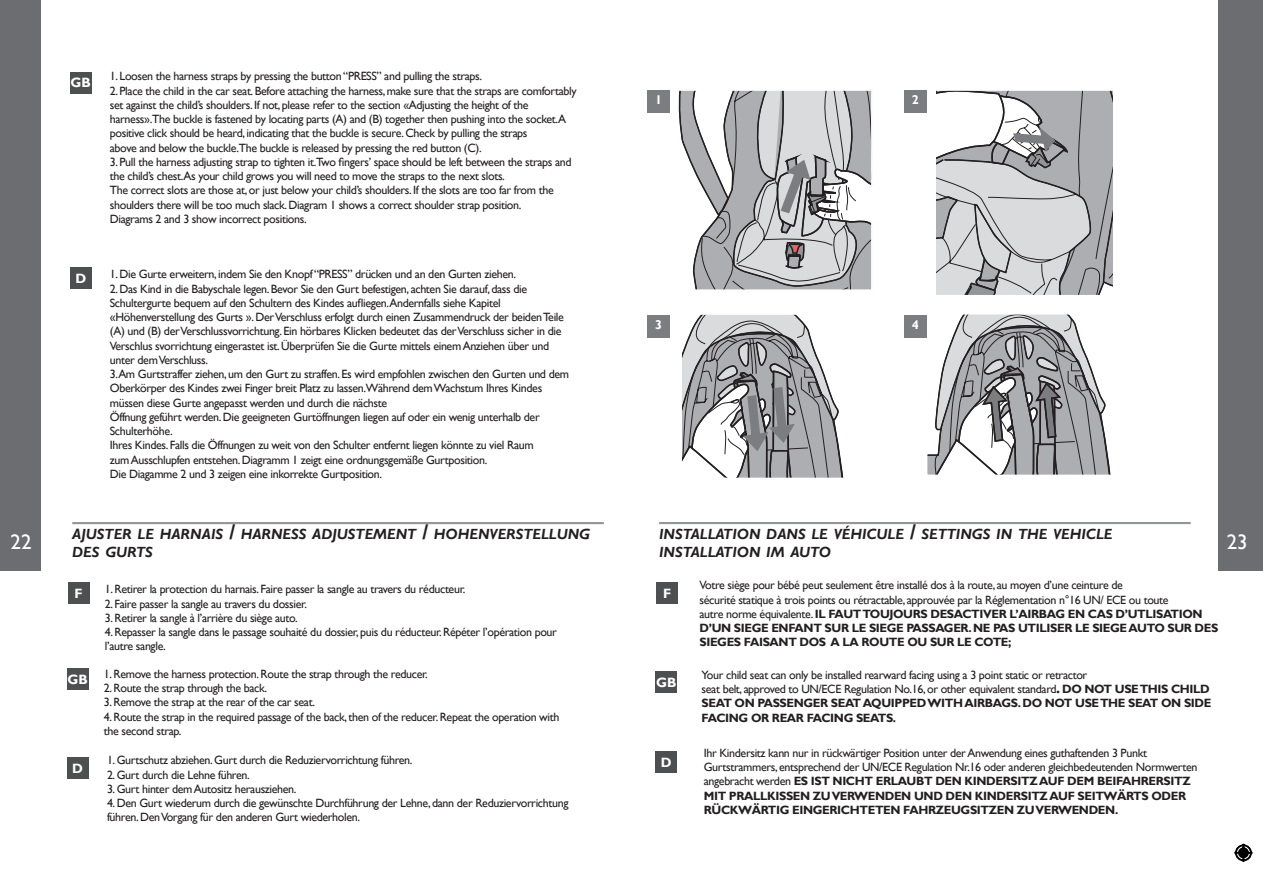
<style>
.page{position:relative;width:1263px;height:893px;background:#fff}
.page>*{position:absolute;margin:0;border:0;box-sizing:border-box;transform-origin:0 0}
.t1{font:21px "Gill Sans";color:#fff}
.titreint1{font:italic 700 14.7px/18px "Gill Sans";color:#231f20}
.t2{font:700 13.5px "Gill Sans";color:#fff}
.t3{font:700 12.75px "Gill Sans";color:#fff}
.Intro{font:12px "Gill Sans";letter-spacing:-.03em;color:#231f20}
.Intro-2{font:700 12px/14.2px "Gill Sans";letter-spacing:-.03em;color:#231f20}
.s1{font-size:21px}
.s2{font-weight:400}
.s3{font-size:15px}
</style>
<div class="page">
<div style="left:1218px;top:0;width:45px;height:570px;background:#6c6d70"></div>
<div style="left:0;top:0;width:40px;height:570px;background:#6c6d70"></div>
<hr style="left:659px;top:522px;width:532px;height:2px;background:#939598">
<div style="left:70px;top:72px;width:21px;height:21px;background:#4e4f50"></div>
<div style="left:70px;top:268px;width:21px;height:21px;background:#4e4f50"></div>
<hr style="left:72px;top:522px;width:532px;height:2px;background:#939598">
<svg style="left:937px;top:92px;width:174px;height:201px;background:#bfc0c2"></svg>
<div style="left:934px;top:89px;width:180px;height:207px;border:2px solid #fff"></div>
<svg style="left:683px;top:316px;width:160px;height:160px"></svg>
<div style="left:680px;top:313px;width:196px;height:166px;border:2px solid #fff"></div>
<svg style="left:929px;top:316px;width:182px;height:157px"></svg>
<div style="left:926px;top:313px;width:211px;height:163px;border:2px solid #fff"></div>
<div style="left:648px;top:90px;width:22px;height:22px;background:#7b7d80"></div>
<div style="left:904px;top:90px;width:23px;height:22px;background:#7b7d80"></div>
<div style="left:648px;top:315px;width:22px;height:22px;background:#7b7d80"></div>
<div style="left:904px;top:315px;width:23px;height:22px;background:#7b7d80"></div>
<svg style="left:1234px;top:843px;width:19px;height:19px"></svg>
<div style="left:68px;top:583px;width:21px;height:21px;background:#4e4f50"></div>
<div style="left:67px;top:668px;width:21px;height:22px;background:#4e4f50"></div>
<div style="left:67px;top:758px;width:21px;height:21px;background:#4e4f50"></div>
<div style="left:657px;top:583px;width:21px;height:21px;background:#4e4f50"></div>
<div style="left:656px;top:672px;width:21px;height:21px;background:#4e4f50"></div>
<div style="left:656px;top:751px;width:21px;height:22px;background:#4e4f50"></div>
<svg style="left:678px;top:90px;width:194px;height:200px"></svg>
<p class="t2" style="left:71px;top:75px;width:22px">GB</p>
<p class="t2" style="left:75px;top:270px;width:12px">D</p>
<p class="Intro" style="left:110px;top:69px;width:374px">1. Loosen the harness straps by pressing the button “PRESS” and pulling the straps.</p>
<p class="Intro" style="left:110px;top:84px;width:468px">2. Place the child in the car seat. Before attaching the harness, make sure that the straps are comfortably</p>
<p class="Intro" style="left:110px;top:98px;width:420px">set against the child’s shoulders. If not, please refer to the section «Adjusting the height of the</p>
<p class="Intro" style="left:110px;top:112px;width:458px">harness».The buckle is fastened by locating parts (A) and (B) together then pushing into the socket.A</p>
<p class="Intro" style="left:110px;top:126px;width:419px">positive click should be heard, indicating that the buckle is secure. Check by pulling the straps</p>
<p class="Intro" style="left:110px;top:141px;width:373px">above and below the buckle.The buckle is released by pressing the red button (C).</p>
<p class="Intro" style="left:110px;top:155px;width:463px">3. Pull the harness adjusting strap to tighten it.Two fingers’ space should be left between the straps and</p>
<p class="Intro" style="left:110px;top:169px;width:397px">the child’s chest.As your child grows you will need to move the straps to the next slots.</p>
<p class="Intro" style="left:110px;top:183px;width:445px">The correct slots are those at, or just below your child’s shoulders. If the slots are too far from the</p>
<p class="Intro" style="left:110px;top:198px;width:413px">shoulders there will be too much slack. Diagram 1 shows a correct shoulder strap position.</p>
<p class="Intro" style="left:110px;top:212px;width:198px">Diagrams 2 and 3 show incorrect positions.</p>
<p class="Intro" style="left:110px;top:267px;width:408px">1. Die Gurte erweitern, indem Sie den Knopf “PRESS” drücken und an den Gurten ziehen.</p>
<p class="Intro" style="left:110px;top:282px;width:419px">2. Das Kind in die Babyschale legen. Bevor Sie den Gurt befestigen, achten Sie darauf, dass die</p>
<p class="Intro" style="left:110px;top:296px;width:392px">Schultergurte bequem auf den Schultern des Kindes aufliegen.Andernfalls siehe Kapitel</p>
<p class="Intro" style="left:110px;top:310px;width:456px">«Höhenverstellung des Gurts ». Der Verschluss erfolgt durch einen Zusammendruck der beiden Teile</p>
<p class="Intro" style="left:110px;top:324px;width:453px">(A) und (B) der Verschlussvorrichtung. Ein hörbares Klicken bedeutet das der Verschluss sicher in die</p>
<p class="Intro" style="left:110px;top:339px;width:441px">Verschlus svorrichtung eingerastet ist. Überprüfen Sie die Gurte mittels einem Anziehen über und</p>
<p class="Intro" style="left:110px;top:353px;width:100px">unter dem Verschluss.</p>
<p class="Intro" style="left:110px;top:367px;width:461px">3.Am Gurtstraffer ziehen, um den Gurt zu straffen. Es wird empfohlen zwischen den Gurten und dem</p>
<p class="Intro" style="left:110px;top:381px;width:434px">Oberkörper des Kindes zwei Finger breit Platz zu lassen.Während dem Wachstum Ihres Kindes</p>
<p class="Intro" style="left:110px;top:396px;width:279px">müssen diese Gurte angepasst werden und durch die nächste</p>
<p class="Intro" style="left:110px;top:410px;width:431px">Öffnung geführt werden. Die geeigneten Gurtöffnungen liegen auf oder ein wenig unterhalb der</p>
<p class="Intro" style="left:110px;top:424px;width:64px">Schulterhöhe.</p>
<p class="Intro" style="left:110px;top:438px;width:425px">Ihres Kindes. Falls die Öffnungen zu weit von den Schulter entfernt liegen könnte zu viel Raum</p>
<p class="Intro" style="left:110px;top:453px;width:379px">zum Ausschlupfen entstehen. Diagramm 1 zeigt eine ordnungsgemäße Gurtposition.</p>
<p class="Intro" style="left:110px;top:467px;width:274px">Die Diagamme 2 und 3 zeigen eine inkorrekte Gurtposition.</p>
<p class="t3" style="left:655px;top:92px;width:9px">1</p>
<p class="t3" style="left:912px;top:92px;width:9px">2</p>
<p class="t3" style="left:655px;top:317px;width:9px">3</p>
<p class="t3" style="left:912px;top:317px;width:9px">4</p>
<p class="titreint1" style="left:659px;top:525px;width:455px">INSTALLATION DANS LE VÉHICULE <span class="s1">/</span> SETTINGS IN THE VEHICLE</p>
<p class="titreint1" style="left:659px;top:543px;width:173px">INSTALLATION IM AUTO</p>
<p class="titreint1" style="left:72px;top:525px;width:519px">AJUSTER LE HARNAIS <span class="s1">/</span> HARNESS ADJUSTEMENT <span class="s1">/</span> HOHENVERSTELLUNG<br>DES GURTS</p>
<p class="t1" style="left:11px;top:530px;width:22px">22</p>
<p class="t1" style="left:1227px;top:530px;width:22px">23</p>
<p class="t2" style="left:75px;top:585px;width:10px">F</p>
<p class="t2" style="left:67px;top:671px;width:22px">GB</p>
<p class="t2" style="left:72px;top:760px;width:12px">D</p>
<p class="Intro" style="left:105px;top:582px;width:362px">1. Retirer la protection du harnais. Faire passer la sangle au travers du réducteur.</p>
<p class="Intro" style="left:105px;top:597px;width:204px">2. Faire passer la sangle au travers du dossier.</p>
<p class="Intro" style="left:105px;top:611px;width:194px">3. Retirer la sangle à l’arrière du siège auto.</p>
<p class="Intro" style="left:105px;top:625px;width:454px">4. Repasser la sangle dans le passage souhaité du dossier, puis du réducteur. Répéter l’opération pour</p>
<p class="Intro" style="left:105px;top:639px;width:63px">l’autre sangle.</p>
<p class="Intro" style="left:104px;top:667px;width:326px">1. Remove the harness protection. Route the strap through the reducer.</p>
<p class="Intro" style="left:104px;top:681px;width:165px">2. Route the strap through the back.</p>
<p class="Intro" style="left:104px;top:695px;width:213px">3. Remove the strap at the rear of the car seat.</p>
<p class="Intro" style="left:104px;top:709px;width:457px">4. Route the strap in the required passage of the back, then of the reducer. Repeat the operation with</p>
<p class="Intro" style="left:104px;top:724px;width:79px">the second strap.</p>
<p class="Intro" style="left:107px;top:753px;width:307px">1. Gurtschutz abziehen. Gurt durch die Reduziervorrichtung führen.</p>
<p class="Intro" style="left:107px;top:768px;width:144px">2. Gurt durch die Lehne führen.</p>
<p class="Intro" style="left:107px;top:782px;width:191px">3. Gurt hinter dem Autositz herausziehen.</p>
<p class="Intro" style="left:107px;top:796px;width:463px">4. Den Gurt wiederum durch die gewünschte Durchführung der Lehne, dann der Reduziervorrichtung</p>
<p class="Intro" style="left:107px;top:810px;width:255px">führen. Den Vorgang für den anderen Gurt wiederholen.</p>
<p class="t2" style="left:663px;top:585px;width:10px">F</p>
<p class="t2" style="left:656px;top:674px;width:22px">GB</p>
<p class="t2" style="left:661px;top:754px;width:12px">D</p>
<p class="Intro" style="left:699px;top:578px;width:425px">Votre siège pour bébé peut seulement être installé dos à la route, au moyen d’une ceinture de</p>
<p class="Intro" style="left:699px;top:593px;width:471px">sécurité statique à trois points ou rétractable, approuvée par la Réglementation n°16 UN/ ECE ou toute</p>
<p class="Intro-2" style="left:699px;top:607px;width:520px"><span class="s2">autre norme équivalente.</span> IL FAUT TOUJOURS DESACTIVER L’AIRBAG EN CAS D’UTLISATION<br>D’UN SIEGE ENFANT SUR LE SIEGE PASSAGER. NE PAS UTILISER LE SIEGE AUTO SUR DES<br>SIEGES FAISANT DOS A LA ROUTE OU SUR LE COTE;</p>
<p class="Intro" style="left:702px;top:668px;width:387px">Your child seat can only be installed rearward facing using a 3 point static or retractor</p>
<p class="Intro-2" style="left:702px;top:682px;width:511px"><span class="s2">seat belt, approved to UN/ECE Regulation No.16, or other equivalent standard</span><span class="s3">.</span> DO NOT USE THIS CHILD<br>SEAT ON PASSENGER SEAT AQUIPPED WITH AIRBAGS. DO NOT USE THE SEAT ON SIDE<br>FACING OR REAR FACING SEATS.</p>
<p class="Intro" style="left:704px;top:746px;width:445px">Ihr Kindersitz kann nur in rückwärtiger Position unter der Anwendung eines guthaftenden 3 Punkt</p>
<p class="Intro" style="left:704px;top:760px;width:495px">Gurtstrammers, entsprechend der UN/ECE Regulation Nr.16 oder anderen gleichbedeutenden Normwerten</p>
<p class="Intro-2" style="left:704px;top:775px;width:488px"><span class="s2">angebracht werden</span> ES IST NICHT ERLAUBT DEN KINDERSITZ AUF DEM BEIFAHRERSITZ<br>MIT PRALLKISSEN ZU VERWENDEN UND DEN KINDERSITZ AUF SEITWÄRTS ODER<br>RÜCKWÄRTIG EINGERICHTETEN FAHRZEUGSITZEN ZU VERWENDEN.</p>
</div>
